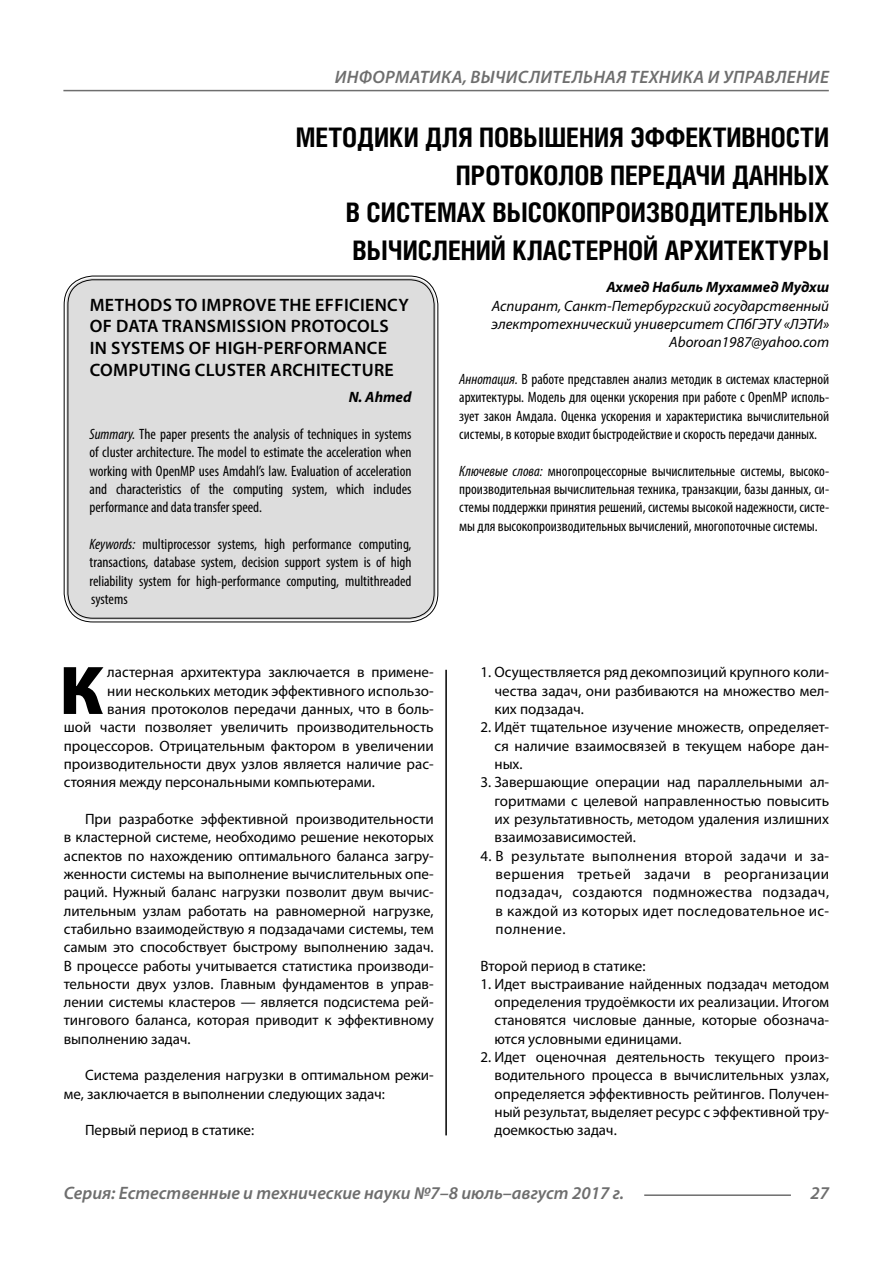
<style>
.page{position:relative;width:893px;height:1263px;background:#fff}
.page>*{position:absolute;margin:0;border:0;box-sizing:border-box;transform-origin:0 0}
.Bukvica{font:900 69.3px "Myriad Pro";color:#000}
.Header{font:700 27px/37.5px "Helios Cond";color:#000;text-align:right}
.Header-eng{font:600 18px/21.6px "Myriad Pro";letter-spacing:.02em;color:#000}
.t1{font:italic 600 18px "Myriad Pro";letter-spacing:.005em;color:#6e6e6e}
.Normal{font:15px/18.3px "Myriad Pro";color:#000;text-align:justify}
.Annotation-rus{font:condensed 15px/18.3px "Myriad Pro";color:#000;text-align:justify}
.Annotation-eng{font:condensed 15px/18.3px "Myriad Pro";color:#000;text-align:justify}
.Bukvica-2{font:15px "Myriad Pro";color:#000}
.Author-doc{font:italic 15px/18.3px "Myriad Pro";color:#000}
.Author{font:italic 700 15px "Myriad Pro";color:#000}
.Author-eng{font:italic 700 15px "Myriad Pro";color:#000}
.s1{font-style:italic}
</style>
<div class="page">
<hr style="left:63px;top:90px;width:766px;height:1px;background:#6e6e6e">
<hr style="left:644px;top:1194px;width:147px;height:2px;background:#6e6e6e">
<div style="left:66px;top:278px;width:370px;height:342px;background:#ddd;border-radius:27px"></div>
<div style="left:68px;top:279px;width:366px;height:340px;border:1px solid #000;border-radius:25px"></div>
<hr style="left:445px;top:670px;width:2px;height:465px;background:#000">
<p class="t1" style="left:335px;top:66px;width:496px">ИНФОРМАТИКА, ВЫЧИСЛИТЕЛЬНАЯ ТЕХНИКА И УПРАВЛЕНИЕ</p>
<p class="Header" style="left:296px;top:118px;width:535px">МЕТОДИКИ ДЛЯ ПОВЫШЕНИЯ ЭФФЕКТИВНОСТИ ПРОТОКОЛОВ ПЕРЕДАЧИ ДАННЫХ<br>В СИСТЕМАХ ВЫСОКОПРОИЗВОДИТЕЛЬНЫХ ВЫЧИСЛЕНИЙ КЛАСТЕРНОЙ АРХИТЕКТУРЫ</p>
<p class="Author" style="left:606px;top:278px;width:224px">Ахмед Набиль Мухаммед Мудхш</p>
<p class="Author-doc" style="left:491px;top:296px;width:339px">Аспирант, Санкт-Петербургский государственный электротехнический университет СПбГЭТУ «ЛЭТИ»</p>
<p class="Author-doc" style="left:669px;top:333px;width:162px">Aboroan1987@yahoo.com</p>
<p class="Annotation-rus" style="left:459px;top:370px;width:371px"><span class="s1">Аннотация.</span> В работе представлен анализ методик в системах кластерной архитектуры. Модель для оценки ускорения при работе с OpenMP исполь&shy;зует закон Амдала. Оценка ускорения и характеристика вычислительной системы, в которые входит быстродействие и скорость передачи данных.</p>
<p class="Annotation-rus" style="left:459px;top:461px;width:371px"><span class="s1">Ключевые слова:</span> многопроцессорные вычислительные системы, высоко&shy;производительная вычислительная техника, транзакции, базы данных, си&shy;стемы поддержки принятия решений, системы высокой надежности, систе&shy;мы для высокопроизводительных вычислений, многопоточные системы.</p>
<p class="Header-eng" style="left:90px;top:293px;width:320px">METHODS TO IMPROVE THE EFFICIENCY<br>OF DATA TRANSMISSION PROTOCOLS<br>IN SYSTEMS OF HIGH-PERFORMANCE<br>COMPUTING CLUSTER ARCHITECTURE</p>
<p class="Author-eng" style="left:349px;top:388px;width:64px">N. Ahmed</p>
<p class="Annotation-eng" style="left:90px;top:425px;width:323px"><span class="s1">Summary.</span> The paper presents the analysis of techniques in systems of cluster architecture. The model to estimate the acceleration when working with OpenMP uses Amdahl’s law. Evaluation of acceleration and characteristics of the computing system, which includes performance and data transfer speed.</p>
<p class="Annotation-eng" style="left:90px;top:535px;width:324px"><span class="s1">Keywords:</span> multiprocessor systems, high performance computing, transactions, database system, decision support system is of high reliability system for high-performance computing, multithreaded systems</p>
<p class="Bukvica" style="left:59px;top:644px;width:45px">К</p>
<p class="Bukvica-2" style="left:107px;top:663px;width:328px">ластерная архитектура заключается в примене-</p>
<p class="Bukvica-2" style="left:107px;top:681px;width:328px">нии нескольких методик эффективного использо-</p>
<p class="Bukvica-2" style="left:107px;top:700px;width:328px">вания протоколов передачи данных, что в боль-</p>
<p class="Bukvica-2" style="left:64px;top:718px;width:371px">шой части позволяет увеличить производительность</p>
<p class="Bukvica-2" style="left:64px;top:736px;width:371px">процессоров. Отрицательным фактором в увеличении</p>
<p class="Bukvica-2" style="left:64px;top:755px;width:371px">производительности двух узлов является наличие рас-</p>
<p class="Bukvica-2" style="left:64px;top:773px;width:313px">стояния между персональными компьютерами.</p>
<p class="Normal" style="left:64px;top:809px;width:371px;text-indent:21px">При разработке эффективной производительности в кластерной системе, необходимо решение некоторых аспектов по нахождению оптимального баланса загру&shy;женности системы на выполнение вычислительных опе&shy;раций. Нужный баланс нагрузки позволит двум вычис&shy;лительным узлам работать на равномерной нагрузке, стабильно взаимодействую я подзадачами системы, тем самым это способствует быстрому выполнению задач.<br>В процессе работы учитывается статистика производи&shy;тельности двух узлов. Главным фундаментов в управ&shy;лении системы кластеров — является подсистема рей&shy;тингового баланса, которая приводит к эффективному выполнению задач.</p>
<p class="Normal" style="left:64px;top:1066px;width:371px;text-indent:21px">Система разделения нагрузки в оптимальном режи&shy;ме, заключается в выполнении следующих задач:</p>
<p class="Normal" style="left:85px;top:1121px;width:171px">Первый период в статике:</p>
<p class="Normal" style="left:494px;top:663px;width:336px;text-indent:-14px">1. Осуществляется ряд декомпозиций крупного коли&shy;чества задач, они разбиваются на множество мел&shy;ких подзадач.</p>
<p class="Normal" style="left:494px;top:718px;width:336px;text-indent:-14px">2. Идёт тщательное изучение множеств, определяет&shy;ся наличие взаимосвязей в текущем наборе дан&shy;ных.</p>
<p class="Normal" style="left:494px;top:773px;width:336px;text-indent:-14px">3. Завершающие операции над параллельными ал&shy;горитмами с целевой направленностью повысить их результативность, методом удаления излишних взаимозависимостей.</p>
<p class="Normal" style="left:496px;top:846px;width:335px;text-indent:-15px">4. В результате выполнения второй задачи и за&shy;вершения третьей задачи в реорганизации подзадач, создаются подмножества подзадач, в каждой из которых идет последовательное ис&shy;полнение.</p>
<p class="Normal" style="left:480px;top:956px;width:166px">Второй период в статике:</p>
<p class="Normal" style="left:494px;top:974px;width:336px;text-indent:-14px">1. Идет выстраивание найденных подзадач методом определения трудоёмкости их реализации. Итогом становятся числовые данные, которые обознача&shy;ются условными единицами.</p>
<p class="Normal" style="left:494px;top:1048px;width:336px;text-indent:-14px">2. Идет оценочная деятельность текущего произ&shy;водительного процесса в вычислительных узлах, определяется эффективность рейтингов. Получен&shy;ный результат, выделяет ресурс с эффективной тру&shy;доемкостью задач.</p>
<p class="t1" style="left:64px;top:1182px;width:562px">Серия: Естественные и технические науки №7–8 июль–август 2017 г.</p>
<p class="t1" style="left:810px;top:1182px;width:20px">27</p>
</div>
